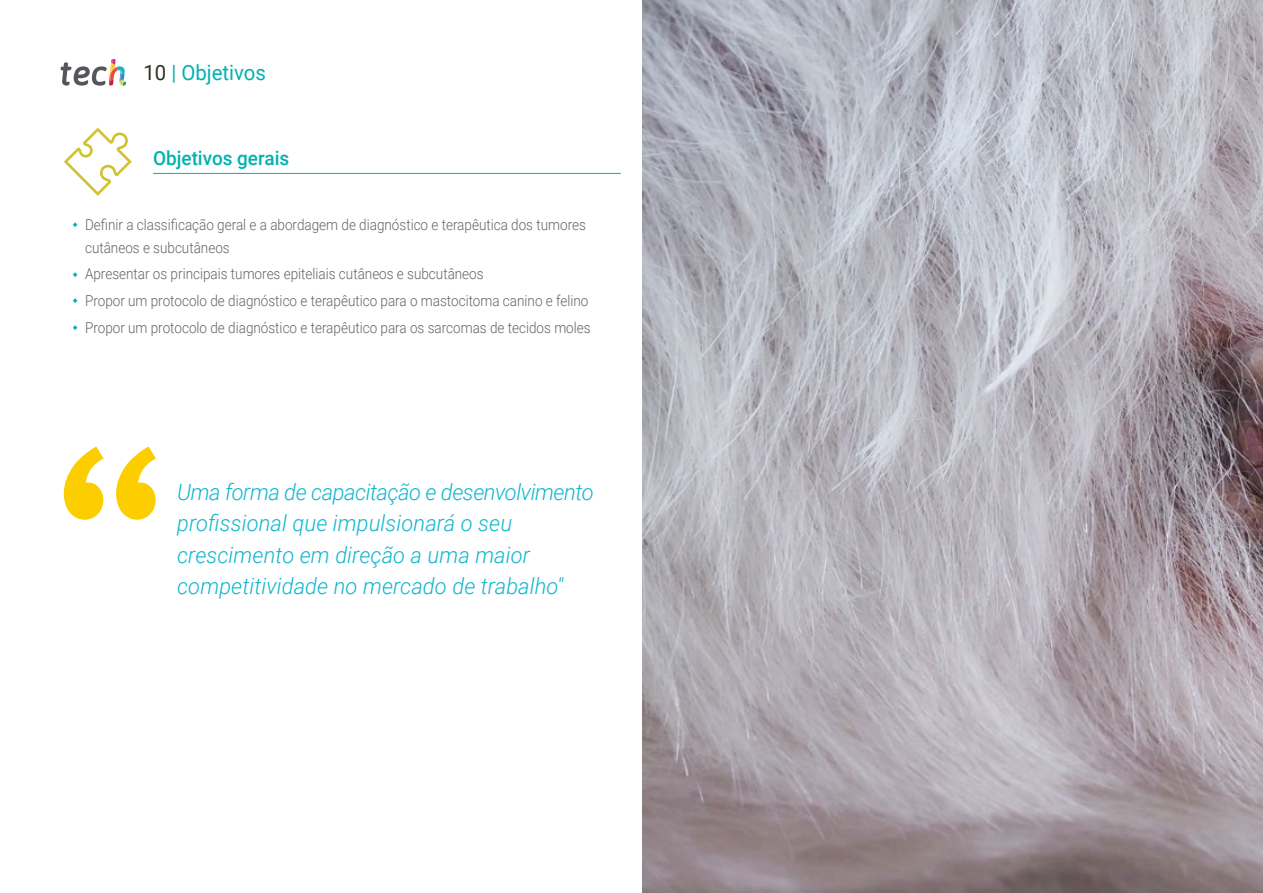
<style>
.page{position:relative;width:1263px;height:893px;background:#fff}
.page>*{position:absolute;margin:0;border:0;box-sizing:border-box;transform-origin:0 0}
.t1{font:italic 300 22.5px/31.5px "Roboto";letter-spacing:.005em;color:#0fb6cf}
.t2{font:21px "Roboto";color:#00b2af}
.t3{font:500 19.5px "Roboto";color:#00b2af}
.t4{font:300 15px/26.7px "Roboto";color:#61646a;scale:.9 1}
.s1{color:#312e20}
</style>
<div class="page">
<hr style="left:153px;top:173px;width:468px;height:1px;background:#00b2af">
<svg style="left:64px;top:128px;width:68px;height:68px"></svg>
<img style="left:642px;top:0;width:621px;height:893px">
<svg style="left:64px;top:446px;width:92px;height:74px"></svg>
<svg style="left:61px;top:59px;width:65px;height:27px"></svg>
<h2 class="t2" style="left:144px;top:57px;width:124px"><span class="s1">10</span> | Objetivos</h2>
<h3 class="t3" style="left:153px;top:144px;width:138px">Objetivos gerais</h3>
<p class="t4" style="left:85px;top:213px;width:558px;line-height:22.5px">Definir a classificação geral e a abordagem de diagnóstico e terapêutica dos tumores cutâneos e subcutâneos</p>
<p class="t4" style="left:85px;top:260px;width:563px">Apresentar os principais tumores epiteliais cutâneos e subcutâneos<br>Propor um protocolo de diagnóstico e terapêutico para o mastocitoma canino e felino<br>Propor um protocolo de diagnóstico e terapêutico para os sarcomas de tecidos moles</p>
<h1 class="t1" style="left:177px;top:475px;width:418px">Uma forma de capacitação e desenvolvimento profissional que impulsionará o seu crescimento em direção a uma maior competitividade no mercado de trabalho"</h1>
</div>
